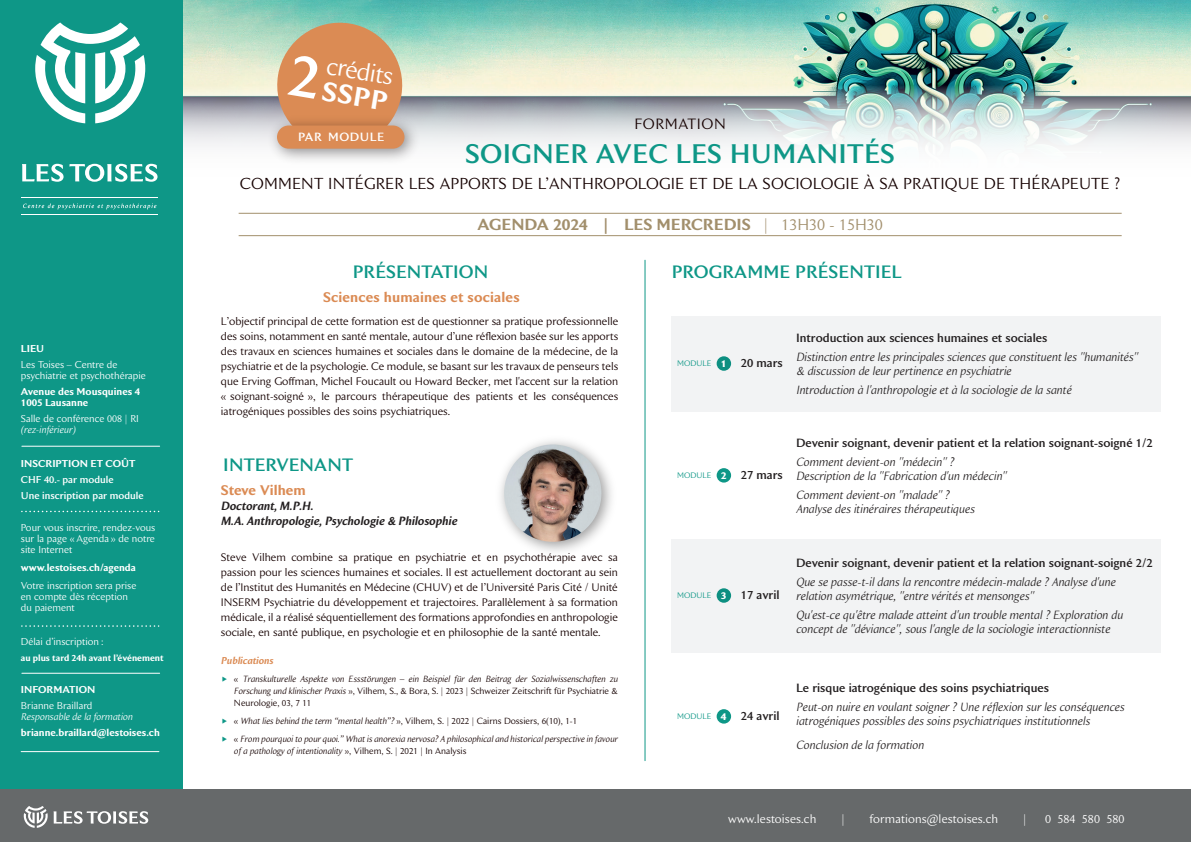
<style>
.page{position:relative;width:1191px;height:842px;background:#fff}
.page>*{position:absolute;margin:0;border:0;box-sizing:border-box;transform-origin:0 0}
.t1{font:500 27px "Beaulieu";letter-spacing:.01em;color:#0e9787}
.t2{font:600 27px "Beaulieu";color:#fff}
.t3{font:24.5px "Beaulieu";color:#fff}
.t4{font:500 18px "Beaulieu";letter-spacing:.005em;color:#0e9787}
.t5{font:16px "Beaulieu";letter-spacing:.01em;color:#150000}
.t6{font:600 16px "Beaulieu";color:#a28f6c}
.t7{font:15px "Beaulieu";letter-spacing:.04em;color:#150000}
.t8{font:600 14px "Beaulieu";letter-spacing:.01em;color:#db8b54}
.t9{font:italic 12px/14px "Beaulieu";color:#231f20}
.t10{font:500 12px "Beaulieu";color:#231f20}
.t11{font:italic 600 12px/15px "Beaulieu";color:#231f20}
.t12{font:12px "Beaulieu";letter-spacing:.01em;color:#fff}
.t13{font:500 12px "Beaulieu";letter-spacing:.05em;color:#fff}
.t14{font:11px/15px "Beaulieu";color:#150000;text-align:justify}
.t15{font:10px/11px "Beaulieu";color:#fff}
.t16{font:600 10px/11px "Beaulieu";color:#fff}
.t17{font:italic 10px "Beaulieu";color:#fff}
.t18{font:500 10px/16px "Beaulieu";color:#fff}
.t19{font:italic 600 10px "Beaulieu";color:#db8b54}
.t20{font:italic 9px/12px "Beaulieu";color:#150000;text-align:justify}
.t21{font:600 9px "Beaulieu";color:#fff}
.t22{font:8px "Beaulieu";color:#0e9787}
.s1{font-weight:400}
.s2{font-style:normal}
.s3{font-weight:700;font-size:10px;color:#fff}
.s4{font-weight:500;font-size:12px;color:#231f20}
.s5{font-weight:400;font-size:8px;color:#0e9787}
</style>
<div class="page">
<img style="left:183px;top:0;width:1008px;height:85px">
<svg style="left:183px;top:85px;width:1008px;height:128px"></svg>
<div style="left:0;top:0;width:183px;height:842px;background:#0e9787"></div>
<div style="left:0;top:789px;width:1191px;height:53px;background:#66696a"></div>
<svg style="left:24px;top:806px;width:124px;height:22px"></svg>
<svg style="left:35px;top:22px;width:110px;height:101px"></svg>
<svg style="left:22px;top:164px;width:135px;height:18px"></svg>
<svg style="left:23px;top:203px;width:133px;height:6px"></svg>
<hr style="left:22px;top:215px;width:135px;height:1px;background:#fff">
<hr style="left:22px;top:198px;width:135px;height:1px;background:#fff">
<hr style="left:645px;top:260px;width:1px;height:501px;background:#0e9787">
<img style="left:500px;top:440px;width:112px;height:112px">
<img style="left:504px;top:444px;width:97px;height:98px;border-radius:49px">
<div style="left:672px;top:316px;width:489px;height:95px;background:#f2f3f4"></div>
<svg style="left:716px;top:356px;width:15px;height:15px"></svg>
<div style="left:716px;top:468px;width:15px;height:15px;background:#0e9787;border-radius:50%"></div>
<div style="left:672px;top:539px;width:489px;height:113px;background:#f2f3f4"></div>
<svg style="left:716px;top:588px;width:15px;height:15px"></svg>
<div style="left:716px;top:709px;width:15px;height:15px;background:#0e9787;border-radius:50%"></div>
<img style="left:262px;top:110px;width:163px;height:60px">
<svg style="left:22px;top:625px;width:137px;height:2px"></svg>
<svg style="left:22px;top:511px;width:137px;height:1px"></svg>
<hr style="left:22px;top:673px;width:138px;height:1px;background:#fff">
<hr style="left:21px;top:751px;width:138px;height:1px;background:#fff">
<hr style="left:22px;top:446px;width:138px;height:1px;background:#fff">
<hr style="left:239px;top:213px;width:882px;height:1px;background:#a28f6c">
<hr style="left:239px;top:235px;width:882px;height:1px;background:#a28f6c">
<svg style="left:272px;top:18px;width:135px;height:134px;background:#ce9b6e"></svg>
<p class="t16" style="left:21px;top:343px;width:25px">LIEU</p>
<p class="t15" style="left:21px;top:359px;width:126px">Les Toises – Centre de psychiatrie et psychothérapie</p>
<p class="t16" style="left:21px;top:386px;width:121px">Avenue des Mousquines 4<br>1005 Lausanne</p>
<p class="t15" style="left:21px;top:413px;width:119px">Salle de conférence 008 | RI</p>
<p class="t17" style="left:21px;top:423px;width:56px">(rez-inférieur)</p>
<p class="t16" style="left:21px;top:458px;width:116px">INSCRIPTION ET COÛT</p>
<p class="t18" style="left:21px;top:471px;width:124px">CHF 40.- par module<br>Une inscription par module</p>
<p class="t15" style="left:21px;top:522px;width:136px;text-align:justify">Pour vous inscrire, rendez-vous sur la page « Agenda » de notre site Internet</p>
<p class="t16" style="left:21px;top:562px;width:116px">www.lestoises.ch/agenda</p>
<p class="t15" style="left:21px;top:580px;width:117px">Votre inscription sera prise en compte dès réception du paiement</p>
<p class="t15" style="left:21px;top:636px;width:84px">Délai d’inscription :</p>
<p class="t21" style="left:21px;top:652px;width:144px">au plus tard 24h avant l’événement</p>
<p class="t16" style="left:21px;top:684px;width:76px">INFORMATION</p>
<p class="t15" style="left:21px;top:700px;width:73px">Brianne Braillard</p>
<p class="t17" style="left:21px;top:710px;width:113px">Responsable de la formation</p>
<p class="t16" style="left:21px;top:727px;width:140px">brianne.braillard@lestoises.ch</p>
<h2 class="t3" style="left:329px;top:51px;width:69px;rotate:10deg">crédits</h2>
<h1 class="t2" style="left:325px;top:74px;width:67px;rotate:10deg">SSPP</h1>
<h3 class="t7" style="left:634px;top:115px;width:93px">FORMATION</h3>
<p class="t13" style="left:298px;top:130px;width:88px">PAR MODULE</p>
<h1 class="t1" style="left:465px;top:138px;width:431px">SOIGNER AVEC LES HUMANITÉS</h1>
<h3 class="t5" style="left:240px;top:174px;width:882px">COMMENT INTÉGRER LES APPORTS DE L’ANTHROPOLOGIE ET DE LA SOCIOLOGIE À SA PRATIQUE DE THÉRAPEUTE ?</h3>
<h3 class="t6" style="left:477px;top:215px;width:407px">AGENDA 2024 | LES MERCREDIS <span class="s1">| 13H30 - 15H30</span></h3>
<h3 class="t4" style="left:353px;top:261px;width:137px">PRÉSENTATION</h3>
<p class="t8" style="left:323px;top:289px;width:198px">Sciences humaines et sociales</p>
<p class="t14" style="left:221px;top:314px;width:399px">L’objectif principal de cette formation est de questionner sa pratique professionnelle des soins, notamment en santé mentale, autour d’une réflexion basée sur les apports des travaux en sciences humaines et sociales dans le domaine de la médecine, de la psychiatrie et de la psychologie. Ce module, se basant sur les travaux de penseurs tels que Erving Goffman, Michel Foucault ou Howard Becker, met l'accent sur la relation « soignant-soigné », le parcours thérapeutique des patients et les conséquences iatrogéniques possibles des soins psychiatriques.</p>
<h3 class="t4" style="left:223px;top:454px;width:131px">INTERVENANT</h3>
<p class="t8" style="left:221px;top:482px;width:86px">Steve Vilhem</p>
<p class="t11" style="left:221px;top:499px;width:238px">Doctorant, M.P.H.<br>M.A. Anthropologie, Psychologie &amp; Philosophie</p>
<p class="t14" style="left:221px;top:550px;width:398px">Steve Vilhem combine sa pratique en psychiatrie et en psychothérapie avec sa passion pour les sciences humaines et sociales. Il est actuellement doctorant au sein de l’Institut des Humanités en Médecine (CHUV) et de l’Université Paris Cité / Unité INSERM Psychiatrie du développement et trajectoires. Parallèlement à sa formation médicale, il a réalisé séquentiellement des formations approfondies en anthropologie sociale, en santé publique, en psychologie et en philosophie de la santé mentale.</p>
<p class="t19" style="left:221px;top:655px;width:54px">Publications</p>
<p class="t20" style="left:234px;top:673px;width:386px"><span class="s2">«</span> Transkulturelle Aspekte von Essstörungen – ein Beispiel für den Beitrag der Sozialwissenschaften zu Forschung und klinischer Praxis <span class="s2">», Vilhem, S., &amp; Bora, S. | 2023 | Schweizer Zeitschrift für Psychiatrie &amp; Neurologie, 03, 7 11</span></p>
<p class="t20" style="left:234px;top:712px;width:385px;line-height:18px"><span class="s2">«</span> What lies behind the term “mental health”? <span class="s2">», Vilhem, S. | 2022 | Cairns Dossiers, 6(10), 1-1<br>«</span> From pourquoi to pour quoi.” What is anorexia nervosa? A philosophical and historical perspective in favour</p>
<p class="t20" style="left:234px;top:745px;width:234px">of a pathology of intentionality <span class="s2">», Vilhem, S. | 2021 | In Analysis</span></p>
<h3 class="t4" style="left:672px;top:261px;width:232px">PROGRAMME PRÉSENTIEL</h3>
<p class="t22" style="left:677px;top:359px;width:107px">MODULE <span class="s3">1</span> <span class="s4">20 mars</span></p>
<p class="t10" style="left:796px;top:330px;width:253px">Introduction aux sciences humaines et sociales</p>
<p class="t9" style="left:796px;top:350px;width:343px">Distinction entre les principales sciences que constituent les "humanités" &amp; discussion de leur pertinence en psychiatrie</p>
<p class="t9" style="left:796px;top:383px;width:277px">Introduction à l'anthropologie et à la sociologie de la santé</p>
<p class="t22" style="left:677px;top:471px;width:107px">MODULE <span class="s3">2</span> <span class="s4">27 mars</span></p>
<p class="t10" style="left:796px;top:435px;width:358px">Devenir soignant, devenir patient et la relation soignant-soigné 1/2</p>
<p class="t9" style="left:796px;top:455px;width:212px">Comment devient-on "médecin" ?<br>Description de la "Fabrication d'un médecin"</p>
<p class="t9" style="left:796px;top:488px;width:180px">Comment devient-on "malade" ?<br>Analyse des itinéraires thérapeutiques</p>
<p class="t10" style="left:677px;top:588px;width:104px"><span class="s5">MODULE</span> <span class="s3">3</span> 17 avril</p>
<p class="t10" style="left:796px;top:555px;width:358px">Devenir soignant, devenir patient et la relation soignant-soigné 2/2</p>
<p class="t9" style="left:796px;top:575px;width:321px">Que se passe-t-il dans la rencontre médecin-malade ? Analyse d'une relation asymétrique, "entre vérités et mensonges"</p>
<p class="t9" style="left:796px;top:608px;width:328px">Qu'est-ce qu'être malade atteint d'un trouble mental ? Exploration du concept de "déviance", sous l'angle de la sociologie interactionniste</p>
<p class="t10" style="left:677px;top:709px;width:104px"><span class="s5">MODULE</span> <span class="s3">4</span> 24 avril</p>
<p class="t10" style="left:796px;top:681px;width:254px">Le risque iatrogénique des soins psychiatriques</p>
<p class="t9" style="left:796px;top:700px;width:330px">Peut-on nuire en voulant soigner ? Une réflexion sur les conséquences iatrogéniques possibles des soins psychiatriques institutionnels</p>
<p class="t9" style="left:796px;top:738px;width:129px">Conclusion de la formation</p>
<p class="t12" style="left:728px;top:812px;width:90px">www.lestoises.ch</p>
<p class="t12" style="left:841px;top:812px;width:5px">|</p>
<p class="t12" style="left:869px;top:812px;width:130px">formations@lestoises.ch</p>
<p class="t12" style="left:1023px;top:812px;width:5px">|</p>
<p class="t12" style="left:1045px;top:812px;width:81px">0 584 580 580</p>
</div>
